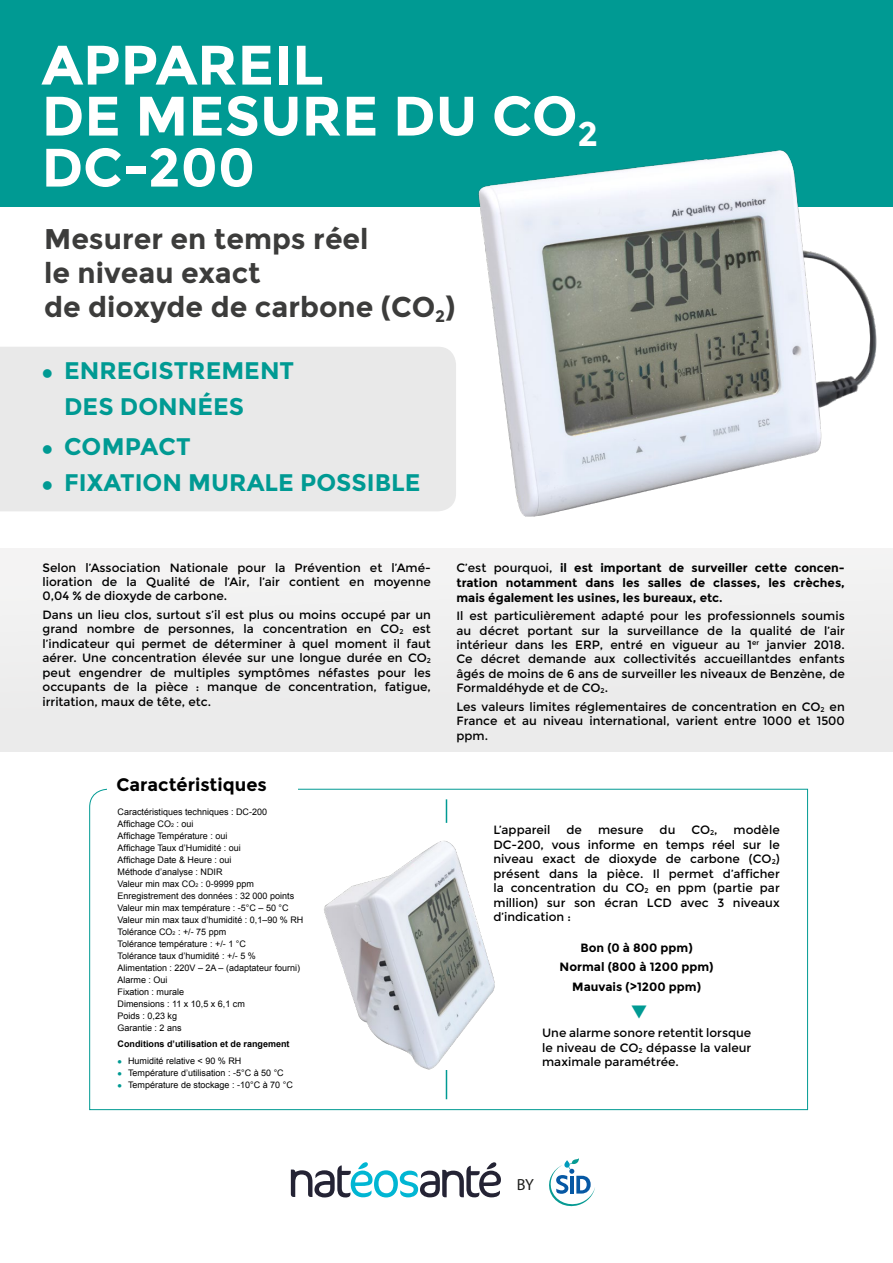
<style>
.page{position:relative;width:893px;height:1263px;background:#fff}
.page>*{position:absolute;margin:0;border:0;box-sizing:border-box;transform-origin:0 0}
.t1{font:700 55.5px/51px "Montserrat";color:#fff}
.t2{font:700 54px "Montserrat";color:#fff}
.t3{font:700 28.5px/34.2px "Montserrat";color:#3c3c3b}
.t4{font:700 24px/36px "Montserrat";color:#009a93}
.t5{font:700 18px "Montserrat";color:#000}
.t6{font:16.05px "Myriad Pro";color:#1e1e1c}
.t7{font:12px/14.4px "Montserrat";color:#000;text-align:justify}
.t8{font:700 12px/19.5px "Montserrat";color:#000;text-align:center}
.t9{font:9px/12px "Arial";color:#000}
.t10{font:700 9px "Arial";color:#000}
.s1{font-size:5.25px}
.s2{color:#009a93}
.s3{font-weight:400}
</style>
<div class="page">
<svg style="left:89px;top:788px;width:719px;height:322px"></svg>
<svg style="left:446px;top:799px;width:1px;height:24px"></svg>
<svg style="left:446px;top:1072px;width:1px;height:27px"></svg>
<div style="left:0;top:548px;width:893px;height:203px;background:#eee"></div>
<div style="left:0;top:347px;width:449px;height:164px;background:#e9e9e9"></div>
<div style="left:0;top:0;width:893px;height:206px;background:#009a93"></div>
<img style="left:449px;top:150px;width:444px;height:367px">
<svg style="left:290px;top:1158px;width:305px;height:49px"></svg>
<img style="left:311px;top:835px;width:195px;height:237px">
<div style="left:107px;top:774px;width:191px;height:29px;background:#fff"></div>
<svg style="left:53px;top:455px;width:15px;height:1px"></svg>
<svg style="left:53px;top:491px;width:15px;height:1px"></svg>
<svg style="left:632px;top:1005px;width:15px;height:13px"></svg>
<h1 class="t1" style="left:42px;top:40px;width:558px">APPAREIL<br>DE MESURE DU CO<sub>2</sub></h1>
<h2 class="t2" style="left:42px;top:135px;width:215px">DC-200</h2>
<h3 class="t3" style="left:44px;top:222px;width:413px">Mesurer en temps réel<br>le niveau exact<br>de dioxyde de carbone (CO<sub>2</sub>)</h3>
<h3 class="t4" style="left:64px;top:353px;width:232px;text-indent:-22px">● ENREGISTREMENT<br>DES DONNÉES</h3>
<h3 class="t4" style="left:42px;top:429px;width:151px">● COMPACT</h3>
<h3 class="t4" style="left:42px;top:465px;width:380px">● FIXATION MURALE POSSIBLE</h3>
<p class="t7" style="left:43px;top:560px;width:390px">Selon l’Association Nationale pour la Prévention et l’Amé&shy;lioration de la Qualité de l’Air, l’air contient en moyenne 0,04 % de dioxyde de carbone.</p>
<p class="t7" style="left:43px;top:608px;width:390px">Dans un lieu clos, surtout s’il est plus ou moins occupé par un grand nombre de personnes, la concentration en CO<sub>2</sub> est l’indicateur qui permet de déterminer à quel moment il faut aérer. Une concentration élevée sur une longue durée en CO<sub>2 </sub>peut engendrer de multiples symptômes néfastes pour les occupants de la pièce : manque de concentration, fatigue, irritation, maux de tête, etc.</p>
<h3 class="t5" style="left:116px;top:774px;width:152px">Caractéristiques</h3>
<p class="t9" style="left:118px;top:806px;width:187px">Caractéristiques techniques : DC-200<br>Affichage CO<span class="s1">2</span> : oui<br>Affichage Température : oui<br>Affichage Taux d’Humidité : oui<br>Affichage Date &amp; Heure : oui<br>Méthode d’analyse : NDIR<br>Valeur min max CO<span class="s1">2</span> : 0-9999 ppm<br>Enregistrement des données : 32 000 points<br>Valeur min max température : -5°C – 50 °C<br>Valeur min max taux d’humidité : 0,1–90 % RH<br>Tolérance CO<span class="s1">2</span> : +/- 75 ppm<br>Tolérance température : +/- 1 °C<br>Tolérance taux d’humidité : +/- 5 %<br>Alimentation : 220V – 2A – (adaptateur fourni)<br>Alarme : Oui<br>Fixation : murale<br>Dimensions : 11 x 10,5 x 6,1 cm<br>Poids : 0,23 kg<br>Garantie : 2 ans</p>
<p class="t10" style="left:118px;top:1038px;width:174px">Conditions d’utilisation et de rangement</p>
<p class="t9" style="left:118px;top:1054px;width:125px"><span class="s2">●</span> Humidité relative &lt; 90 % RH</p>
<p class="t9" style="left:118px;top:1066px;width:168px"><span class="s2">●</span> Température d’utilisation : -5°C à 50 °C</p>
<p class="t9" style="left:118px;top:1078px;width:177px"><span class="s2">●</span> Température de stockage : -10°C à 70 °C</p>
<p class="t8" style="left:456px;top:560px;width:390px;line-height:15px;text-align:justify"><span class="s3">C’est pourquoi,</span> il est important de surveiller cette concen&shy;tration notamment dans les salles de classes, les crèches, mais également les usines, les bureaux, etc.</p>
<p class="t7" style="left:456px;top:609px;width:390px">Il est particulièrement adapté pour les professionnels soumis au décret portant sur la surveillance de la qualité de l’air intérieur dans les ERP, entré en vigueur au 1<sup>er</sup> janvier 2018.<br>Ce décret demande aux collectivités accueillantdes enfants âgés de moins de 6 ans de surveiller les niveaux de Benzène, de Formaldéhyde et de CO<sub>2</sub>.</p>
<p class="t7" style="left:456px;top:700px;width:390px">Les valeurs limites réglementaires de concentration en CO<sub>2</sub> en France et au niveau international, varient entre 1000 et 1500 ppm.</p>
<p class="t7" style="left:493px;top:823px;width:59px">L’appareil</p>
<p class="t7" style="left:567px;top:823px;width:17px">de</p>
<p class="t7" style="left:598px;top:823px;width:47px">mesure</p>
<p class="t7" style="left:660px;top:823px;width:17px">du</p>
<p class="t7" style="left:691px;top:823px;width:28px">CO<sub>2</sub>,</p>
<p class="t7" style="left:493px;top:823px;width:288px;text-indent:240px">modèle DC-200, vous informe en temps réel sur le niveau exact de dioxyde de carbone (CO<sub>2</sub>) présent dans la pièce. Il permet d’afficher la concentration du CO<sub>2</sub> en ppm (partie par million) sur son écran LCD avec 3 niveaux d’indication :</p>
<p class="t8" style="left:560px;top:938px;width:155px">Bon (0 à 800 ppm)<br>Normal (800 à 1200 ppm)<br>Mauvais (&gt;1200 ppm)</p>
<p class="t7" style="left:542px;top:1026px;width:211px">Une alarme sonore retentit lorsque le niveau de CO<sub>2</sub> dépasse la valeur maximale paramétrée.</p>
<h3 class="t6" style="left:517px;top:1174px;width:19px">BY</h3>
</div>
